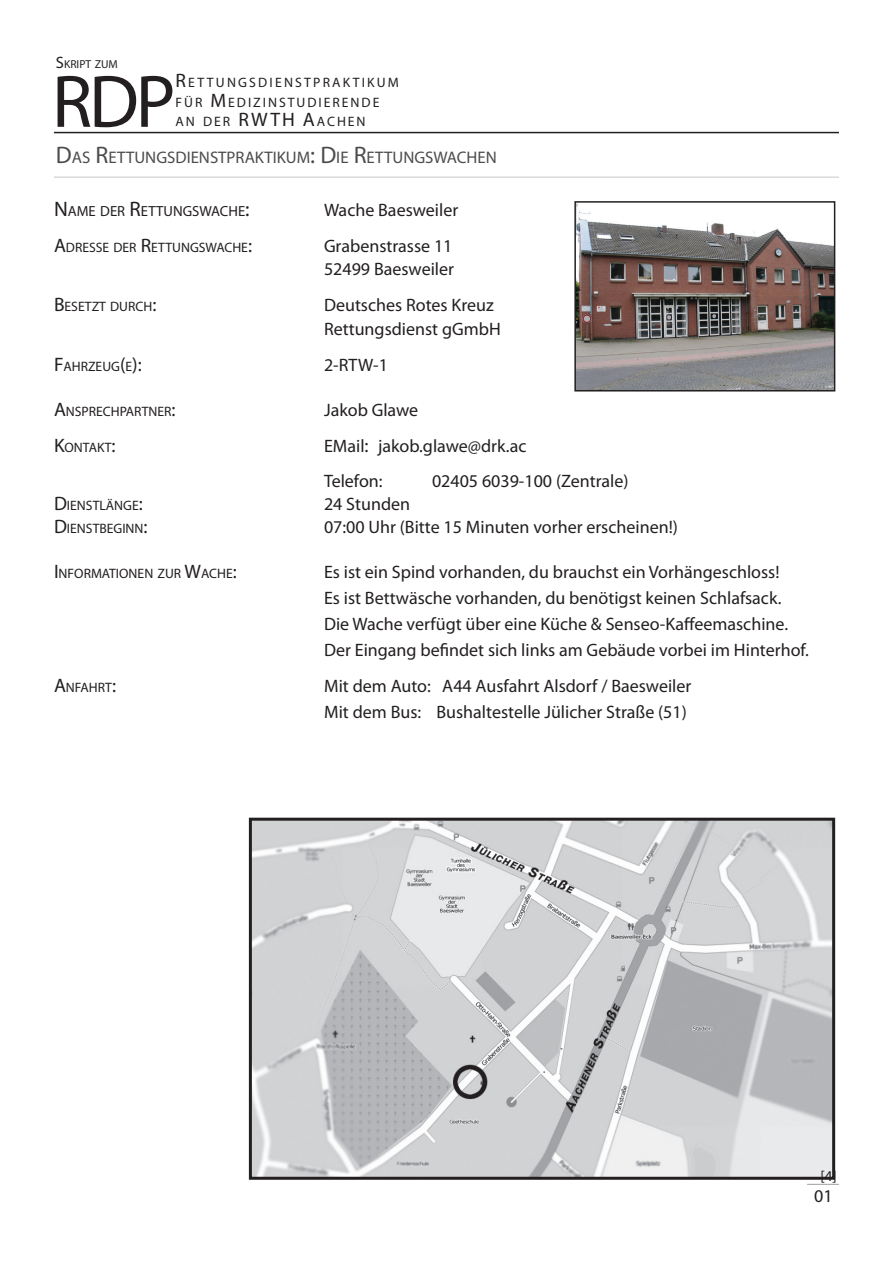
<style>
.page{position:relative;width:893px;height:1263px;background:#fff}
.page>*{position:absolute;margin:0;border:0;box-sizing:border-box;transform-origin:0 0}
.t1{font:75px "Myriad Pro";color:#231f20}
.t2{font:18px/25.8px "Myriad Pro";color:#231f20}
.t3{font:16.8px "Myriad Pro";color:#4b4c4d}
.t4{font:15px "Myriad Pro";color:#231f20}
.t5{font:14.7px "Myriad Pro";color:#231f20}
.t6{font:13.65px "Myriad Pro";color:#231f20}
.t7{font:13.65px/19.5px "Myriad Pro";letter-spacing:.145em;color:#231f20}
.t8{font:11.55px "Myriad Pro";color:#231f20}
.s1{font-size:16.5px}
.s2{font-size:19.5px}
.s3{font-size:24px}
.s4{font-size:21px}
</style>
<div class="page">
<hr style="left:807px;top:1184px;width:32px;height:1px;background:#9d9fa2">
<hr style="left:54px;top:132px;width:785px;height:1px;background:#231f20">
<hr style="left:54px;top:177px;width:785px;height:1px;background:#c7c8ca">
<img style="left:253px;top:822px;width:578px;height:354px">
<div style="left:249px;top:818px;width:586px;height:362px;border:3px solid #231f20"></div>
<img style="left:577px;top:204px;width:255px;height:184px">
<div style="left:574px;top:201px;width:261px;height:190px;border:2px solid #231f20"></div>
<p class="t8" style="left:56px;top:57px;width:63px"><span class="s1">S</span>KRIPT ZUM</p>
<p class="t7" style="left:176px;top:73px;width:225px"><span class="s2">R</span>ETTUNGSDIENSTPRAKTIKUM<br>FÜR <span class="s2">M</span> EDIZINSTUDIERENDE<br>AN DER <span class="s2">RWTH A</span>ACHEN</p>
<p class="t3" style="left:56px;top:147px;width:442px"><span class="s3">D</span>AS <span class="s3">R</span>ETTUNGSDIENSTPRAKTIKUM<span class="s3">: D</span>IE <span class="s3">R</span>ETTUNGSWACHEN</p>
<p class="t5" style="left:54px;top:202px;width:197px"><span class="s4">N</span>AME DER <span class="s4">R</span>ETTUNGSWACHE<span class="s4">:</span></p>
<p class="t2" style="left:324px;top:196px;width:136px">Wache Baesweiler</p>
<p class="t6" style="left:54px;top:239px;width:200px"><span class="s2">A</span>DRESSE DER <span class="s2">R</span>ETTUNGSWACHE<span class="s2">:</span></p>
<p class="t2" style="left:324px;top:234px;width:132px;line-height:23.4px">Grabenstrasse 11<br>52499 Baesweiler</p>
<p class="t6" style="left:54px;top:298px;width:104px"><span class="s2">B</span>ESETZT DURCH<span class="s2">:</span></p>
<p class="t2" style="left:324px;top:293px;width:178px;line-height:23.4px">Deutsches Rotes Kreuz<br>Rettungsdienst gGmbH</p>
<p class="t6" style="left:54px;top:358px;width:89px"><span class="s2">F</span>AHRZEUG<span class="s2">(</span>E<span class="s2">):</span></p>
<p class="t2" style="left:324px;top:352px;width:66px">2-RTW-1</p>
<p class="t6" style="left:54px;top:403px;width:123px"><span class="s2">A</span>NSPRECHPARTNER<span class="s2">:</span></p>
<p class="t2" style="left:324px;top:397px;width:96px">Jakob Glawe</p>
<p class="t6" style="left:54px;top:439px;width:63px"><span class="s2">K</span>ONTAKT<span class="s2">:</span></p>
<p class="t2" style="left:324px;top:429px;width:204px;line-height:34.3px">EMail<span class="s2">:</span> jakob.glawe@drk.ac<br>Telefon:</p>
<h1 class="t1" style="left:52px;top:55px;width:125px">RDP</h1>
<p class="t2" style="left:432px;top:467px;width:198px">02405 6039-100 (Zentrale)</p>
<p class="t6" style="left:54px;top:497px;width:90px"><span class="s2">D</span>IENSTLÄNGE<span class="s2">:</span></p>
<p class="t2" style="left:324px;top:491px;width:88px">24 Stunden</p>
<p class="t6" style="left:54px;top:520px;width:95px"><span class="s2">D</span>IENSTBEGINN<span class="s2">:</span></p>
<p class="t2" style="left:324px;top:514px;width:355px">07:00 Uhr (Bitte 15 Minuten vorher erscheinen!)</p>
<p class="t6" style="left:54px;top:565px;width:184px"><span class="s2">I</span> NFORMATIONEN ZUR <span class="s2">W</span>ACHE<span class="s2">:</span></p>
<p class="t2" style="left:324px;top:559px;width:486px">Es ist ein Spind vorhanden, du brauchst ein Vorhängeschloss!<br>Es ist Bettwäsche vorhanden, du benötigst keinen Schlafsack.<br>Die Wache verfügt über eine Küche &amp; Senseo-Kaffeemaschine.<br>Der Eingang befindet sich links am Gebäude vorbei im Hinterhof.</p>
<p class="t6" style="left:54px;top:679px;width:64px"><span class="s2">A</span>NFAHRT<span class="s2">:</span></p>
<p class="t2" style="left:324px;top:673px;width:369px">Mit dem Auto: A44 Ausfahrt Alsdorf / Baesweiler<br>Mit dem Bus: Bushaltestelle Jülicher Straße (51)</p>
<p class="t4" style="left:821px;top:1167px;width:18px">[4]</p>
<p class="t2" style="left:814px;top:1182px;width:20px">01</p>
</div>
